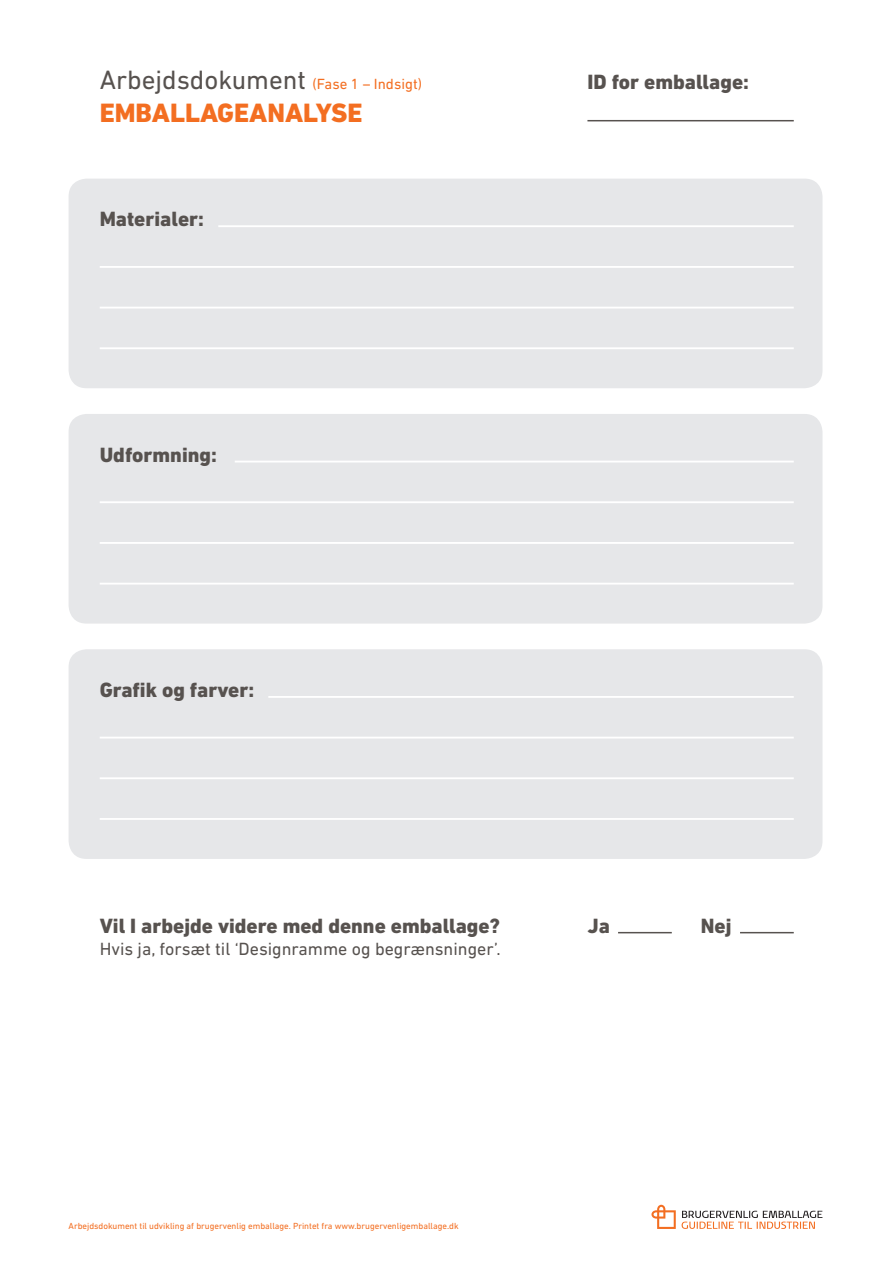
<style>
.page{position:relative;width:893px;height:1263px;background:#fff}
.page>*{position:absolute;margin:0;border:0;box-sizing:border-box;transform-origin:0 0}
.t1{font:27px "DIN Next LT Pro";color:#57524f}
.t2{font:800 27px "DIN Next LT Pro";color:#f36e21}
.t3{font:800 21px "DIN Next LT Pro";color:#57524f}
.t4{font:18px "DIN Next LT Pro";color:#57524f}
.t5{font:9px "DIN Next LT Pro";color:#f36e21}
.s1{font-size:15px;color:#f36e21}
</style>
<div class="page">
<div style="left:69px;top:179px;width:753px;height:209px;background:#e6e7e9;border-radius:18px"></div>
<div style="left:69px;top:414px;width:753px;height:210px;background:#e6e7e9;border-radius:18px"></div>
<div style="left:69px;top:649px;width:753px;height:210px;background:#e6e7e9;border-radius:18px"></div>
<svg style="left:682px;top:1211px;width:140px;height:18px"></svg>
<svg style="left:651px;top:1205px;width:25px;height:24px"></svg>
<hr style="left:618px;top:932px;width:54px;height:1px;background:#57524f">
<hr style="left:587px;top:120px;width:207px;height:1px;background:#57524f">
<hr style="left:218px;top:225px;width:576px;height:2px;background:#fff">
<hr style="left:235px;top:461px;width:559px;height:1px;background:#fff">
<hr style="left:268px;top:696px;width:526px;height:2px;background:#fff">
<hr style="left:100px;top:266px;width:694px;height:2px;background:#fff">
<hr style="left:100px;top:501px;width:694px;height:2px;background:#fff">
<hr style="left:100px;top:737px;width:694px;height:1px;background:#fff">
<hr style="left:100px;top:307px;width:694px;height:1px;background:#fff">
<hr style="left:100px;top:542px;width:694px;height:2px;background:#fff">
<hr style="left:100px;top:777px;width:694px;height:2px;background:#fff">
<hr style="left:100px;top:347px;width:694px;height:2px;background:#fff">
<hr style="left:100px;top:583px;width:694px;height:1px;background:#fff">
<hr style="left:100px;top:818px;width:694px;height:2px;background:#fff">
<hr style="left:740px;top:932px;width:54px;height:1px;background:#57524f">
<p class="t1" style="left:100px;top:64px;width:324px">Arbejdsdokument <span class="s1">(Fase 1 – Indsigt)</span></p>
<p class="t2" style="left:100px;top:96px;width:264px">EMBALLAGEANALYSE</p>
<p class="t3" style="left:100px;top:207px;width:106px">Materialer:</p>
<p class="t3" style="left:100px;top:442px;width:119px">Udformning:</p>
<p class="t3" style="left:100px;top:677px;width:156px">Grafik og farver:</p>
<p class="t3" style="left:100px;top:913px;width:402px">Vil I arbejde videre med denne emballage?</p>
<p class="t4" style="left:100px;top:938px;width:402px">Hvis ja, forsæt til ‘Designramme og begrænsninger’.</p>
<p class="t3" style="left:587px;top:70px;width:163px">ID for emballage:</p>
<p class="t3" style="left:587px;top:913px;width:24px">Ja</p>
<p class="t3" style="left:701px;top:913px;width:32px">Nej</p>
<p class="t5" style="left:69px;top:1220px;width:392px">Arbejdsdokument til udvikling af brugervenlig emballage. Printet fra www.brugervenligemballage.dk</p>
</div>
